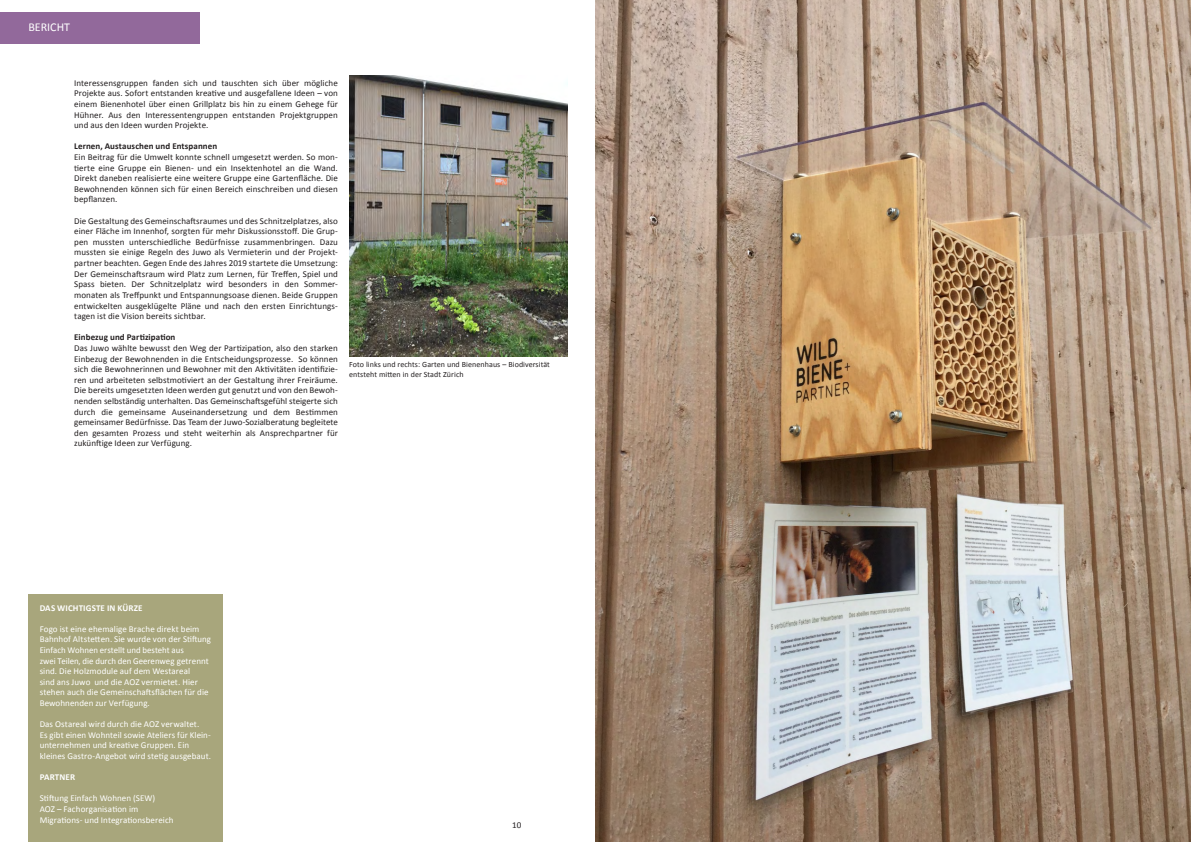
<style>
.page{position:relative;width:1191px;height:842px;background:#fff}
.page>*{position:absolute;margin:0;border:0;box-sizing:border-box;transform-origin:0 0}
.t1{font:12px "Calibri";color:#fff}
.t2{font:9px/10.6px "Calibri";letter-spacing:.005em;color:#231f20;text-align:justify}
.t3{font:9px/10.6px "Calibri";letter-spacing:.005em;color:#fff}
.t4{font:700 9px "Calibri";letter-spacing:.01em;color:#231f20}
.t5{font:700 9px "Calibri";letter-spacing:.01em;color:#fff}
.t6{font:8px/10.6px "Calibri";letter-spacing:.01em;color:#231f20}
</style>
<div class="page">
<div style="left:0;top:12px;width:200px;height:32px;background:#92699b"></div>
<img style="left:349px;top:75px;width:218px;height:281px">
<img style="left:595px;top:0;width:596px;height:842px">
<div style="left:28px;top:595px;width:195px;height:247px;background:#a8a67c"></div>
<h1 class="t1" style="left:28px;top:20px;width:43px">BERICHT</h1>
<p class="t2" style="left:74px;top:77px;width:265px">Interessensgruppen fanden sich und tauschten sich über mögliche Projekte aus. Sofort entstanden kreative und ausgefallene Ideen – von einem Bienenhotel über einen Grillplatz bis hin zu einem Gehege für Hühner. Aus den Interessentengruppen entstanden Projektgruppen und aus den Ideen wurden Projekte.</p>
<p class="t4" style="left:74px;top:141px;width:145px">Lernen, Austauschen und Entspannen</p>
<p class="t2" style="left:74px;top:151px;width:265px">Ein Beitrag für die Umwelt konnte schnell umgesetzt werden. So mon&shy;tierte eine Gruppe ein Bienen- und ein Insektenhotel an die Wand.<br>Direkt daneben realisierte eine weitere Gruppe eine Gartenfläche. Die Bewohnenden können sich für einen Bereich einschreiben und diesen bepflanzen.</p>
<p class="t2" style="left:74px;top:215px;width:265px">Die Gestaltung des Gemeinschaftsraumes und des Schnitzelplatzes, also einer Fläche im Innenhof, sorgten für mehr Diskussionsstoff. Die Grup&shy;pen mussten unterschiedliche Bedürfnisse zusammenbringen. Dazu mussten sie einige Regeln des Juwo als Vermieterin und der Projekt&shy;partner beachten. Gegen Ende des Jahres 2019 startete die Umsetzung:<br>Der Gemeinschaftsraum wird Platz zum Lernen, für Treffen, Spiel und Spass bieten. Der Schnitzelplatz wird besonders in den Sommer&shy;monaten als Treffpunkt und Entspannungsoase dienen. Beide Gruppen entwickelten ausgeklügelte Pläne und nach den ersten Einrichtungs&shy;tagen ist die Vision bereits sichtbar.</p>
<p class="t4" style="left:74px;top:332px;width:103px">Einbezug und Partizipation</p>
<p class="t2" style="left:74px;top:342px;width:265px">Das Juwo wählte bewusst den Weg der Partizipation, also den starken Einbezug der Bewohnenden in die Entscheidungsprozesse. So können sich die Bewohnerinnen und Bewohner mit den Aktivitäten identifizie&shy;ren und arbeiteten selbstmotiviert an der Gestaltung ihrer Freiräume.<br>Die bereits umgesetzten Ideen werden gut genutzt und von den Bewoh&shy;nenden selbständig unterhalten. Das Gemeinschaftsgefühl steigerte sich durch die gemeinsame Auseinandersetzung und dem Bestimmen gemeinsamer Bedürfnisse. Das Team der Juwo-Sozialberatung begleitete den gesamten Prozess und steht weiterhin als Ansprechpartner für zukünftige Ideen zur Verfügung.</p>
<p class="t6" style="left:349px;top:358px;width:202px">Foto links und rechts: Garten und Bienenhaus – Biodiversität entsteht mitten in der Stadt Zürich</p>
<p class="t5" style="left:40px;top:602px;width:104px">DAS WICHTIGSTE IN KÜRZE</p>
<p class="t3" style="left:40px;top:623px;width:173px">Fogo ist eine ehemalige Brache direkt beim Bahnhof Altstetten. Sie wurde von der Stiftung Einfach Wohnen erstellt und besteht aus<br>zwei Teilen, die durch den Geerenweg getrennt sind. Die Holzmodule auf dem Westareal<br>sind ans Juwo und die AOZ vermietet. Hier stehen auch die Gemeinschaftsflächen für die Bewohnenden zur Verfügung.</p>
<p class="t3" style="left:40px;top:718px;width:173px">Das Ostareal wird durch die AOZ verwaltet.<br>Es gibt einen Wohnteil sowie Ateliers für Klein&shy;unternehmen und kreative Gruppen. Ein kleines Gastro-Angebot wird stetig ausgebaut.</p>
<p class="t5" style="left:40px;top:772px;width:37px">PARTNER</p>
<p class="t3" style="left:40px;top:793px;width:135px">Stiftung Einfach Wohnen (SEW)<br>AOZ – Fachorganisation im<br>Migrations- und Integrationsbereich</p>
<p class="t2" style="left:512px;top:819px;width:11px">10</p>
</div>
